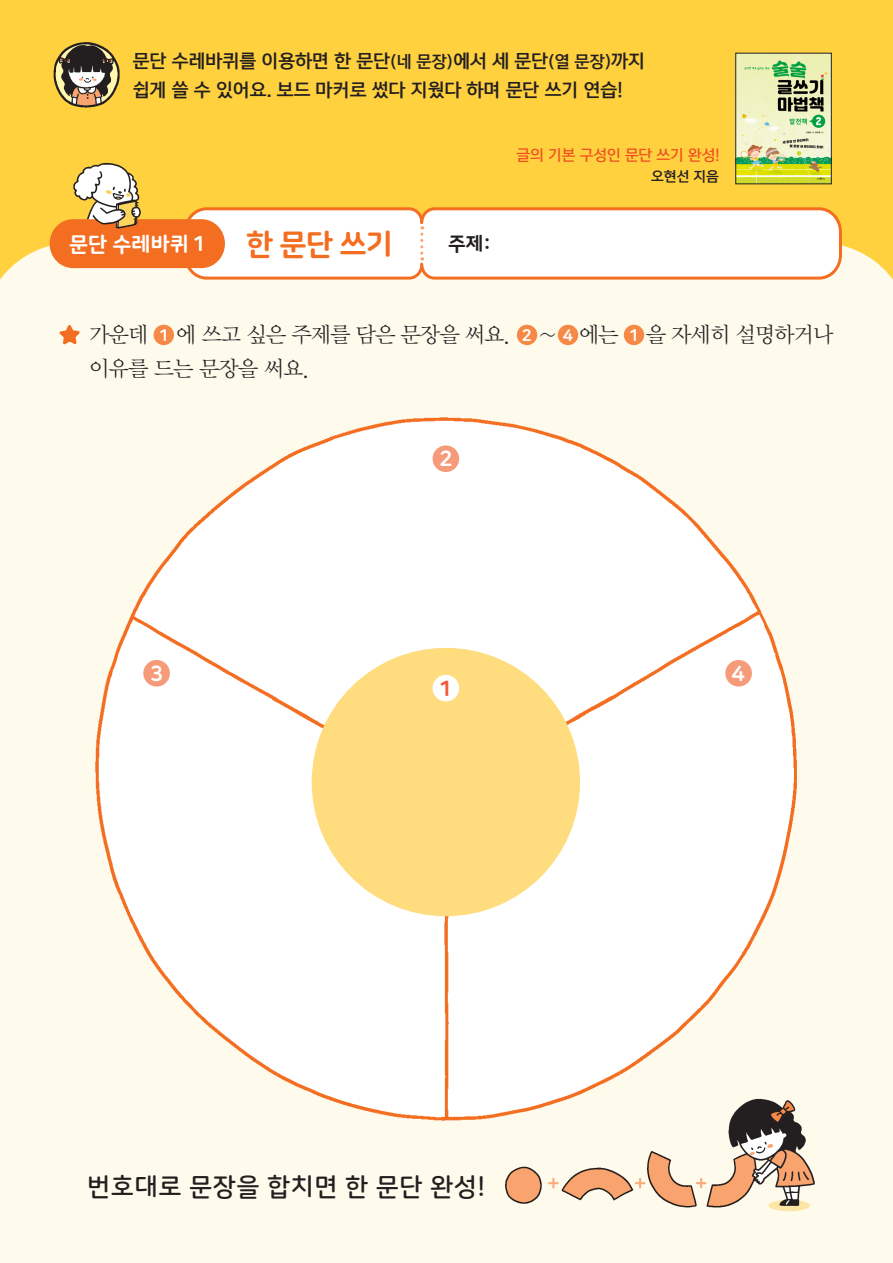
<style>
.page{position:relative;width:893px;height:1263px;background:#fefaec}
.page>*{position:absolute;margin:0;border:0;box-sizing:border-box;transform-origin:0 0}
.헤드제목{font:30px "Nanum Square Round OTFEB";color:#f36e21}
.t1{font:25.5px "Nanum Square Round OTFB";letter-spacing:.02em;color:#231f20}
.본문_명조{font:21.75px "Hakgyoansim Bareonbatang R";letter-spacing:-.05em;color:#231f20}
.나눔스퀘어_15pt{font:21.3px "Nanum Square Round OTFEB";color:#fff}
.나눔스퀘어_15pt-2{font:21.3px "Nanum Square Round OTFEB";color:#f05937}
.나눔스퀘어13pt{font:21px "Nanum Square Round OTFEB";color:#fff}
.나눔스퀘어13pt-2{font:19.5px "Nanum Square Round OTFEB";color:#231f20}
.t2{font:17.25px "Yoon Gothic Pro 770";color:#231f20}
.나눔스퀘어_15pt-3{font:16.35px "Nanum Square Round OTFEB";color:#fff}
.t3{font:14.25px "Yoon Gothic Pro 760";color:#f04d22}
.t4{font:13.05px "Yoon Gothic Pro 770";color:#231f20}
.s1{font-size:15.6px}
</style>
<div class="page">
<div style="left:0;top:0;width:893px;height:280px;background:#ffd13f"></div>
<img style="left:737px;top:55px;width:92px;height:127px">
<div style="left:735px;top:53px;width:96px;height:131px;border:1px solid #231f20"></div>
<svg style="left:59px;top:325px;width:21px;height:20px"></svg>
<div style="left:154px;top:325px;width:20px;height:20px;background:#f68945;border-radius:50%"></div>
<div style="left:517px;top:325px;width:20px;height:20px;background:#f68945;border-radius:50%"></div>
<div style="left:558px;top:325px;width:20px;height:20px;background:#f68945;border-radius:50%"></div>
<div style="left:624px;top:325px;width:20px;height:20px;background:#f68945;border-radius:50%"></div>
<img style="left:95px;top:417px;width:702px;height:704px">
<div style="left:312px;top:648px;width:268px;height:268px;background:#ffdc7e;border-radius:50%"></div>
<div style="left:433px;top:675px;width:26px;height:26px;background:#fff;border-radius:50%"></div>
<div style="left:433px;top:445px;width:26px;height:27px;background:#f69b79;border-radius:50%"></div>
<div style="left:143px;top:660px;width:27px;height:26px;background:#f69b79;border-radius:50%"></div>
<div style="left:725px;top:660px;width:27px;height:26px;background:#f69b79;border-radius:50%"></div>
<div style="left:50px;top:219px;width:175px;height:49px;background:#f36e21;border-radius:24px"></div>
<svg style="left:182px;top:206px;width:661px;height:74px;background:#fdebde"></svg>
<img style="left:505px;top:1151px;width:215px;height:57px">
<svg style="left:549px;top:1179px;width:9px;height:8px"></svg>
<svg style="left:636px;top:1179px;width:8px;height:8px"></svg>
<svg style="left:697px;top:1179px;width:8px;height:8px"></svg>
<img style="left:720px;top:1089px;width:95px;height:123px">
<img style="left:38px;top:35px;width:96px;height:84px">
<img style="left:71px;top:159px;width:74px;height:70px">
<p class="t2" style="left:133px;top:48px;width:514px">문단 수레바퀴를 이용하면 한 문단<span class="s1">(네 문장)</span>에서 세 문단<span class="s1">(열 문장)</span>까지</p>
<p class="t2" style="left:133px;top:77px;width:492px">쉽게 쓸 수 있어요. 보드 마커로 썼다 지웠다 하며 문단 쓰기 연습!</p>
<p class="나눔스퀘어13pt" style="left:69px;top:232px;width:138px">문단 수레바퀴 1</p>
<p class="헤드제목" style="left:246px;top:227px;width:148px">한 문단 쓰기</p>
<p class="나눔스퀘어13pt-2" style="left:448px;top:233px;width:44px">주제 :</p>
<p class="t3" style="left:516px;top:145px;width:205px">글의 기본 구성인 문단 쓰기 완성!</p>
<p class="t4" style="left:651px;top:167px;width:69px">오현선 지음</p>
<p class="본문_명조" style="left:89px;top:323px;width:61px">가운데</p>
<p class="나눔스퀘어_15pt-3" style="left:159px;top:326px;width:12px">1</p>
<p class="본문_명조" style="left:176px;top:323px;width:337px">에 쓰고 싶은 주제를 담은 문장을 써요.</p>
<p class="나눔스퀘어_15pt-3" style="left:522px;top:326px;width:12px">2</p>
<p class="본문_명조" style="left:539px;top:323px;width:19px">~</p>
<p class="나눔스퀘어_15pt-3" style="left:563px;top:326px;width:12px">4</p>
<p class="본문_명조" style="left:579px;top:323px;width:41px">에는</p>
<p class="나눔스퀘어_15pt-3" style="left:629px;top:326px;width:12px">1</p>
<p class="본문_명조" style="left:646px;top:323px;width:189px">을 자세히 설명하거나</p>
<p class="본문_명조" style="left:89px;top:357px;width:223px">이유를 드는 문장을 써요.</p>
<p class="나눔스퀘어_15pt" style="left:440px;top:447px;width:15px">2</p>
<p class="나눔스퀘어_15pt" style="left:150px;top:662px;width:15px">3</p>
<p class="나눔스퀘어_15pt" style="left:731px;top:662px;width:15px">4</p>
<p class="나눔스퀘어_15pt-2" style="left:439px;top:677px;width:15px">1</p>
<p class="t1" style="left:87px;top:1173px;width:399px">번호대로 문장을 합치면 한 문단 완성!</p>
</div>
